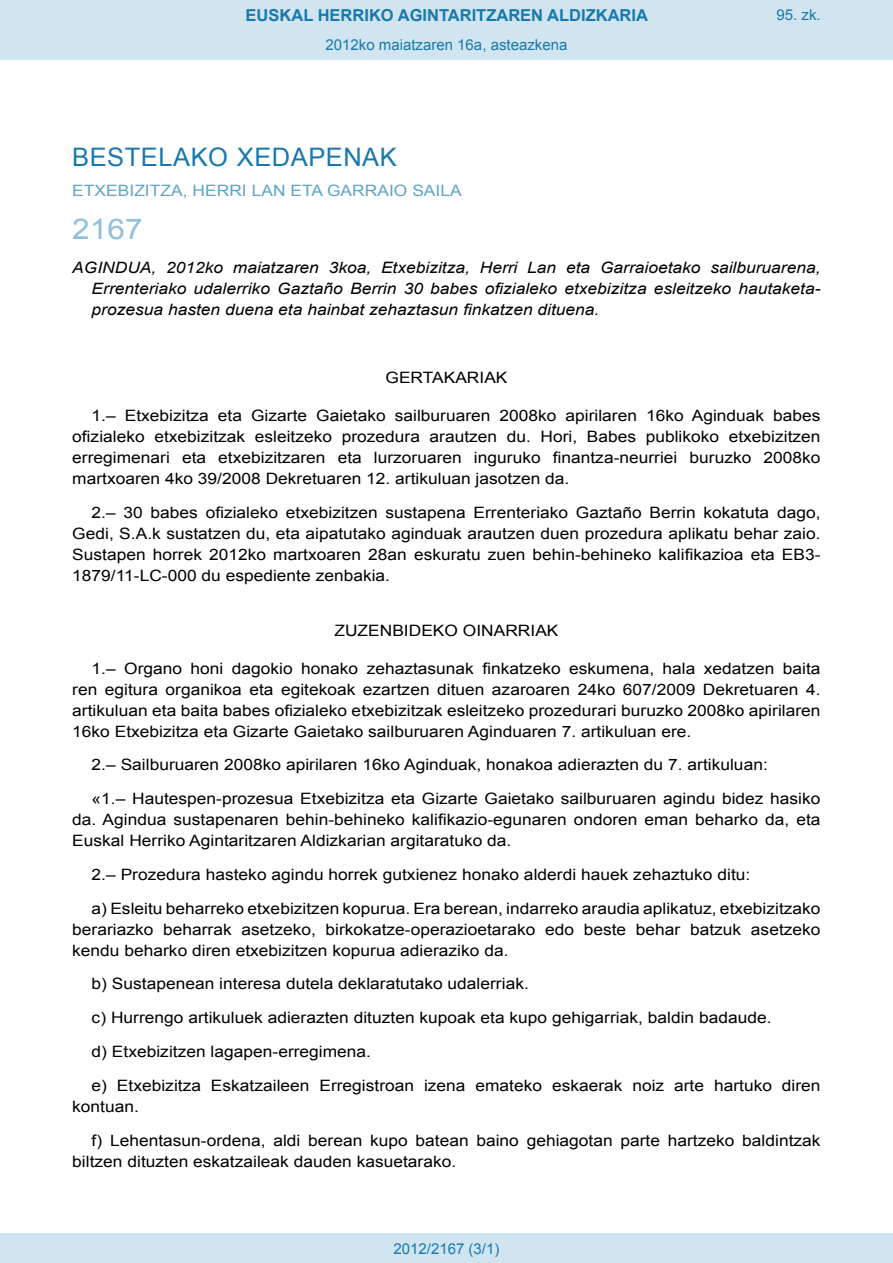
<style>
.page{position:relative;width:893px;height:1263px;background:#fff}
.page>*{position:absolute;margin:0;border:0;box-sizing:border-box;transform-origin:0 0}
.BOPVOrden{font:28.5px "Arial";color:#90c0db;scale:1.11 1}
.BOPVSeccion{font:25.5px "Arial";letter-spacing:.02em;color:#1879ad}
.t1{font:700 16.5px "Arial";color:#1879ad}
.BOPVDetalle{font:15.6px/21px "Arial";color:#000;text-align:justify;scale:1.11 1}
.BOPVTitulo{font:italic 15.6px/21px "Arial";color:#000;text-align:justify;scale:1.11 1}
.BOPVOrganismo{font:15.6px "Arial";letter-spacing:.005em;color:#5ea4ca;scale:1.11 1}
.BOPVClave{font:15.6px "Arial";color:#000;scale:1.11 1}
.Paginacion_Centro{font:15px "Arial";color:#1879ad}
</style>
<div class="page">
<div style="left:0;top:0;width:893px;height:60px;background:#d0e5f0"></div>
<div style="left:0;top:1233px;width:893px;height:30px;background:#d0e5f0"></div>
<p class="t1" style="left:246px;top:4px;width:404px">EUSKAL HERRIKO AGINTARITZAREN ALDIZKARIA</p>
<p class="Paginacion_Centro" style="left:326px;top:35px;width:243px">2012ko maiatzaren 16a, asteazkena</p>
<p class="Paginacion_Centro" style="left:776px;top:5px;width:46px">95. zk.</p>
<p class="BOPVSeccion" style="left:72px;top:141px;width:326px">BESTELAKO XEDAPENAK</p>
<p class="BOPVOrganismo" style="left:72px;top:181px;width:352px">ETXEBIZITZA, HERRI LAN ETA GARRAIO SAILA</p>
<p class="BOPVOrden" style="left:72px;top:211px;width:65px">2167</p>
<p class="BOPVTitulo" style="left:92px;top:257px;width:658px;text-indent:-19px">AGINDUA, 2012ko maiatzaren 3koa, Etxebizitza, Herri Lan eta Garraioetako sailburuarena, Errenteriako udalerriko Gaztaño Berrin 30 babes ofizialeko etxebizitza esleitzeko hautaketa&shy;prozesua hasten duena eta hainbat zehaztasun finkatzen dituena.</p>
<p class="BOPVClave" style="left:385px;top:367px;width:111px">GERTAKARIAK</p>
<p class="BOPVDetalle" style="left:72px;top:405px;width:676px;text-indent:19px">1.– Etxebizitza eta Gizarte Gaietako sailburuaren 2008ko apirilaren 16ko Aginduak babes ofizialeko etxebizitzak esleitzeko prozedura arautzen du. Hori, Babes publikoko etxebizitzen erregimenari eta etxebizitzaren eta lurzoruaren inguruko finantza-neurriei buruzko 2008ko martxoaren 4ko 39/2008 Dekretuaren 12. artikuluan jasotzen da.</p>
<p class="BOPVDetalle" style="left:72px;top:502px;width:676px;text-indent:19px">2.– 30 babes ofizialeko etxebizitzen sustapena Errenteriako Gaztaño Berrin kokatuta dago, Gedi, S.A.k sustatzen du, eta aipatutako aginduak arautzen duen prozedura aplikatu behar zaio.<br>Sustapen horrek 2012ko martxoaren 28an eskuratu zuen behin-behineko kalifikazioa eta EB3- 1879/11-LC-000 du espediente zenbakia.</p>
<p class="BOPVClave" style="left:334px;top:620px;width:203px">ZUZENBIDEKO OINARRIAK</p>
<p class="BOPVDetalle" style="left:72px;top:658px;width:676px;text-indent:19px">1.– Organo honi dagokio honako zehaztasunak finkatzeko eskumena, hala xedatzen baita ren egitura organikoa eta egitekoak ezartzen dituen azaroaren 24ko 607/2009 Dekretuaren 4. artikuluan eta baita babes ofizialeko etxebizitzak esleitzeko prozedurari buruzko 2008ko apirilaren 16ko Etxebizitza eta Gizarte Gaietako sailburuaren Aginduaren 7. artikuluan ere.</p>
<p class="BOPVDetalle" style="left:92px;top:754px;width:611px">2.– Sailburuaren 2008ko apirilaren 16ko Aginduak, honakoa adierazten du 7. artikuluan:</p>
<p class="BOPVDetalle" style="left:72px;top:788px;width:676px;text-indent:19px">«1.– Hautespen-prozesua Etxebizitza eta Gizarte Gaietako sailburuaren agindu bidez hasiko da. Agindua sustapenaren behin-behineko kalifikazio-egunaren ondoren eman beharko da, eta Euskal Herriko Agintaritzaren Aldizkarian argitaratuko da.</p>
<p class="BOPVDetalle" style="left:92px;top:864px;width:595px">2.– Prozedura hasteko agindu horrek gutxienez honako alderdi hauek zehaztuko ditu:</p>
<p class="BOPVDetalle" style="left:72px;top:898px;width:676px;text-indent:19px">a) Esleitu beharreko etxebizitzen kopurua. Era berean, indarreko araudia aplikatuz, etxebizitzako berariazko beharrak asetzeko, birkokatze-operazioetarako edo beste behar batzuk asetzeko kendu beharko diren etxebizitzen kopurua adieraziko da.</p>
<p class="BOPVDetalle" style="left:92px;top:974px;width:395px">b) Sustapenean interesa dutela deklaratutako udalerriak.</p>
<p class="BOPVDetalle" style="left:92px;top:1007px;width:614px">c) Hurrengo artikuluek adierazten dituzten kupoak eta kupo gehigarriak, baldin badaude.</p>
<p class="BOPVDetalle" style="left:92px;top:1041px;width:253px">d) Etxebizitzen lagapen-erregimena.</p>
<p class="BOPVDetalle" style="left:72px;top:1075px;width:676px;text-indent:19px">e) Etxebizitza Eskatzaileen Erregistroan izena emateko eskaerak noiz arte hartuko diren kontuan.</p>
<p class="BOPVDetalle" style="left:72px;top:1130px;width:676px;text-indent:19px">f) Lehentasun-ordena, aldi berean kupo batean baino gehiagotan parte hartzeko baldintzak biltzen dituzten eskatzaileak dauden kasuetarako.</p>
<p class="Paginacion_Centro" style="left:393px;top:1238px;width:107px">2012/2167 (3/1)</p>
</div>
